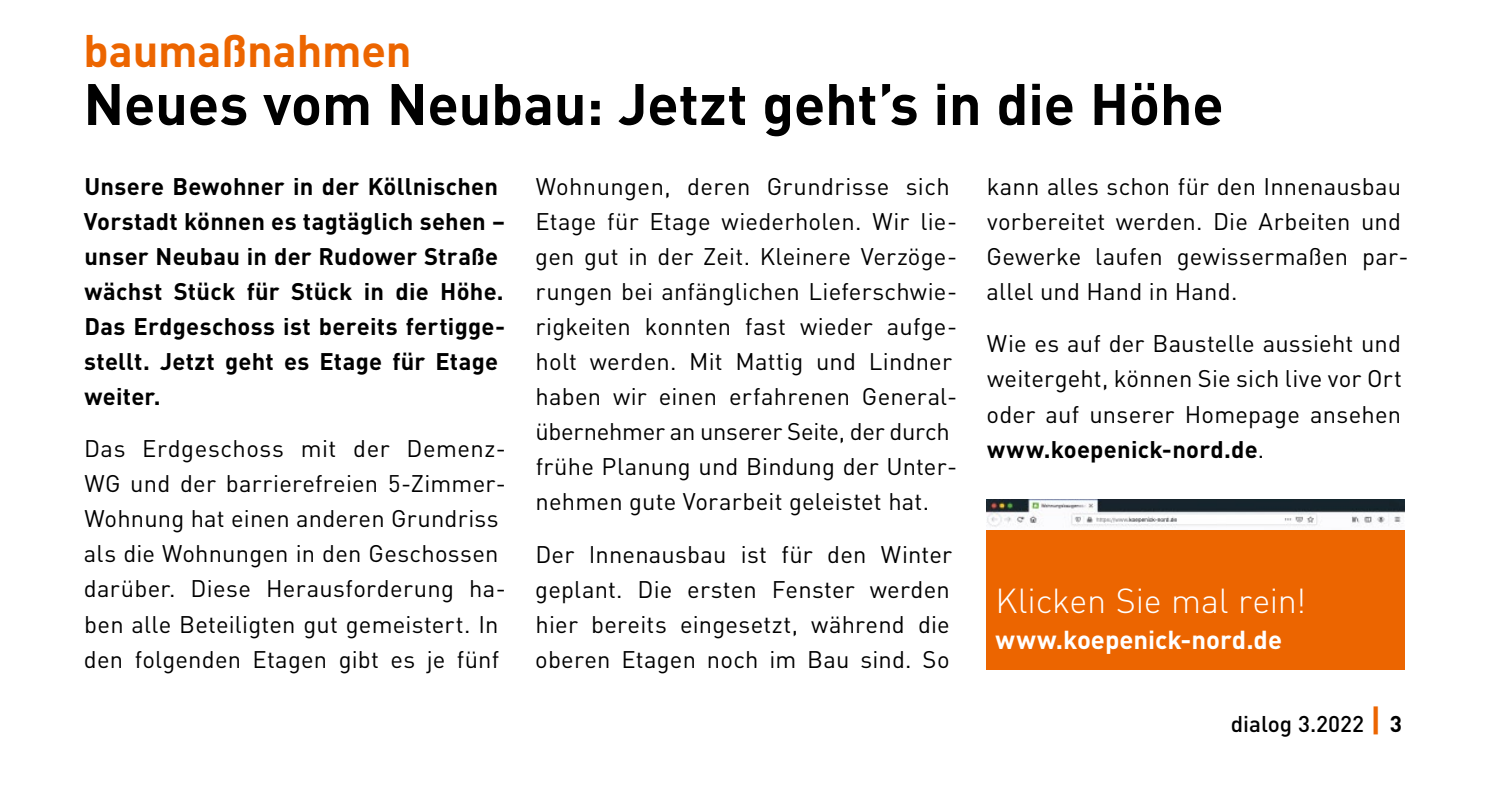
<style>
.page{position:relative;width:1487px;height:786px;background:#fff}
.page>*{position:absolute;margin:0;border:0;box-sizing:border-box;transform-origin:0 0}
.t1{font:700 57.5px "DIN";letter-spacing:-.005em;color:#000}
.t2{font:700 45px "DIN";letter-spacing:-.005em;color:#ec6500}
.t3{font:300 34.25px "DIN";letter-spacing:-.01em;color:#fff}
.t4{font:700 25.75px "DIN";color:#fff}
.t5{font:23.75px/35px "DIN";letter-spacing:.01em;color:#000}
.t6{font:700 23.75px/35px "DIN";letter-spacing:.01em;color:#000}
.t7{font:500 22.5px "DIN";color:#000}
.s1{font-weight:700}
.s2{font-weight:700;font-size:32.5px;color:#ec6500}
</style>
<div class="page">
<img style="left:986px;top:499px;width:418px;height:32px">
<div style="left:986px;top:531px;width:418px;height:139px;background:#ec6500"></div>
<h2 class="t2" style="left:83px;top:22px;width:330px">baumaßnahmen</h2>
<h1 class="t1" style="left:83px;top:67px;width:1142px">Neues vom Neubau: Jetzt geht’s in die Höhe</h1>
<p class="t6" style="left:84px;top:167px;width:423px">Unsere Bewohner in der Köllnischen<br>Vorstadt können es tagtäglich sehen – unser Neubau in der Rudower Straße wächst Stück für Stück in die Höhe.<br>Das Erdgeschoss ist bereits fertigge&shy;stellt. Jetzt geht es Etage für Etage weiter.</p>
<p class="t5" style="left:84px;top:431px;width:423px">Das Erdgeschoss mit der Demenz-WG und der barrierefreien 5-Zimmer-Wohnung hat einen anderen Grundriss als die Wohnungen in den Geschossen darüber. Diese Herausforderung ha&shy;ben alle Beteiligten gut gemeistert. In den folgenden Etagen gibt es je fünf</p>
<p class="t5" style="left:535px;top:168px;width:423px">Wohnungen, deren Grundrisse sich Etage für Etage wiederholen. Wir lie&shy;gen gut in der Zeit. Kleinere Verzöge&shy;rungen bei anfänglichen Lieferschwie&shy;rigkeiten konnten fast wieder aufge&shy;holt werden. Mit Mattig und Lindner haben wir einen erfahrenen General&shy;übernehmer an unserer Seite, der durch frühe Planung und Bindung der Unter&shy;nehmen gute Vorarbeit geleistet hat.</p>
<p class="t5" style="left:535px;top:536px;width:418px;text-align:justify">Der Innenausbau ist für den Winter geplant. Die ersten Fenster werden hier bereits eingesetzt, während die oberen Etagen noch im Bau sind. So</p>
<p class="t5" style="left:986px;top:168px;width:423px">kann alles schon für den Innenausbau vorbereitet werden. Die Arbeiten und Gewerke laufen gewissermaßen par&shy;allel und Hand in Hand.</p>
<p class="t5" style="left:986px;top:326px;width:417px;text-align:justify">Wie es auf der Baustelle aussieht und weitergeht, können Sie sich live vor Ort oder auf unserer Homepage ansehen <span class="s1">www.koepenick-nord.de</span>.</p>
<h3 class="t3" style="left:995px;top:579px;width:312px">Klicken Sie mal rein!</h3>
<p class="t4" style="left:995px;top:622px;width:288px">www.koepenick-nord.de</p>
<p class="t7" style="left:1230px;top:709px;width:173px">dialog 3.2022 <span class="s2">|</span> <span class="s1">3</span></p>
</div>
